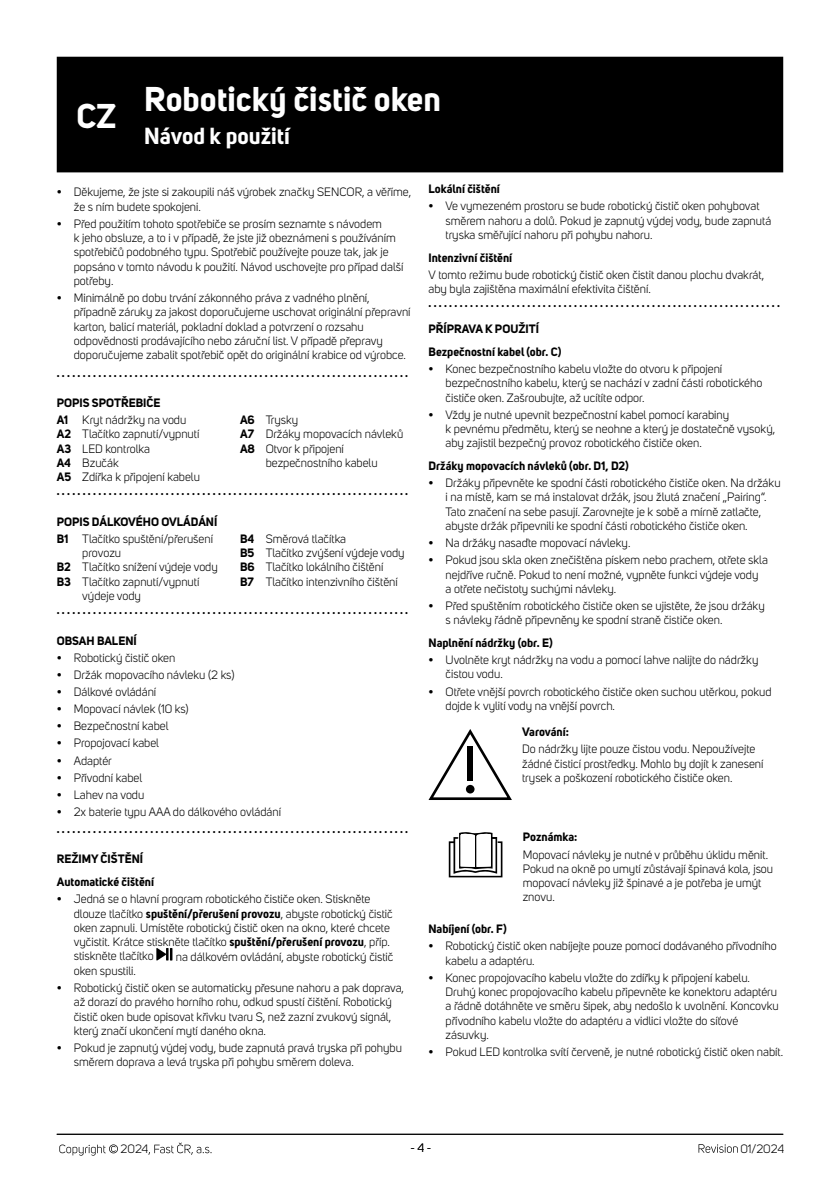
<style>
.page{position:relative;width:840px;height:1191px;background:#fff}
.page>*{position:absolute;margin:0;border:0;box-sizing:border-box;transform-origin:0 0}
.t1{font:700 34px "Uni Sans";color:#fff}
.t2{font:700 23px "Uni Sans";color:#fff}
.t3{font:12px/14.2px "Uni Sans";color:#000}
.t4{font:700 12px/17.2px "Uni Sans";color:#000}
.s1{font-weight:400}
.s2{font-weight:700}
</style>
<div class="page">
<hr style="left:57px;top:1133px;width:725px;height:1px;background:#000">
<svg style="left:698px;top:1144px;width:39px;height:8px"></svg>
<svg style="left:59px;top:1144px;width:59px;height:11px"></svg>
<svg style="left:148px;top:1142px;width:63px;height:12px"></svg>
<svg style="left:156px;top:948px;width:16px;height:12px"></svg>
<svg style="left:428px;top:729px;width:83px;height:71px"></svg>
<div style="left:467px;top:746px;width:5px;height:34px;background:#000"></div>
<div style="left:465px;top:785px;width:9px;height:8px;background:#000;border-radius:50%"></div>
<svg style="left:448px;top:832px;width:54px;height:45px"></svg>
<div style="left:57px;top:57px;width:725px;height:115px;background:#000"></div>
<h1 class="t1" style="left:76px;top:95px;width:42px">CZ</h1>
<h1 class="t1" style="left:144px;top:78px;width:298px">Robotický čistič oken</h1>
<h2 class="t2" style="left:144px;top:122px;width:147px">Návod k použití</h2>
<p class="t3" style="left:74px;top:185px;width:339px;text-indent:-17px">• Děkujeme, že jste si zakoupili náš výrobek značky SENCOR, a věříme, že s ním budete spokojeni.</p>
<p class="t3" style="left:74px;top:217px;width:331px;text-indent:-17px">• Před použitím tohoto spotřebiče se prosím seznamte s návodem<br>k jeho obsluze, a to i v případě, že jste již obeznámeni s používáním spotřebičů podobného typu. Spotřebič používejte pouze tak, jak je popsáno v tomto návodu k použití. Návod uschovejte pro případ další potřeby.</p>
<p class="t3" style="left:74px;top:291px;width:338px;text-indent:-17px">• Minimálně po dobu trvání zákonného práva z vadného plnění, případně záruky za jakost doporučujeme uschovat originální přepravní karton, balicí materiál, pokladní doklad a potvrzení o rozsahu odpovědnosti prodávajícího nebo záruční list. V případě přepravy doporučujeme zabalit spotřebič opět do originální krabice od výrobce.</p>
<p class="t4" style="left:57px;top:363px;width:353px">. . . . . . . . . . . . . . . . . . . . . . . . . . . . . . . . . . . . . . . . . . . . . . . . . . . . . . . . . . . . . . . . . . . .</p>
<p class="t4" style="left:57px;top:394px;width:131px">POPIS SPOTŘEBIČE<br>A1 <span class="s1">Kryt nádržky na vodu</span></p>
<p class="t3" style="left:57px;top:427px;width:145px"><span class="s2">A2</span> Tlačítko zapnutí/vypnutí<br><span class="s2">A3</span> LED kontrolka<br><span class="s2">A4</span> Bzučák<br><span class="s2">A5</span> Zdířka k připojení kabelu</p>
<p class="t3" style="left:240px;top:413px;width:60px"><span class="s2">A6</span> Trysky</p>
<p class="t3" style="left:240px;top:427px;width:164px"><span class="s2">A7</span> Držáky mopovacích návleků</p>
<p class="t3" style="left:240px;top:441px;width:105px"><span class="s2">A8</span> Otvor k připojení</p>
<p class="t3" style="left:265px;top:455px;width:113px">bezpečnostního kabelu</p>
<p class="t4" style="left:57px;top:482px;width:353px">. . . . . . . . . . . . . . . . . . . . . . . . . . . . . . . . . . . . . . . . . . . . . . . . . . . . . . . . . . . . . . . . . . . .</p>
<p class="t3" style="left:57px;top:513px;width:162px;line-height:17.2px"><span class="s2">POPIS DÁLKOVÉHO OVLÁDÁNÍ<br>B1</span> Tlačítko spuštění/přerušení</p>
<p class="t3" style="left:82px;top:546px;width:40px">provozu</p>
<p class="t3" style="left:57px;top:560px;width:162px"><span class="s2">B2</span> Tlačítko snížení výdeje vody</p>
<p class="t3" style="left:57px;top:574px;width:144px"><span class="s2">B3</span> Tlačítko zapnutí/vypnutí</p>
<p class="t3" style="left:82px;top:589px;width:60px">výdeje vody</p>
<p class="t3" style="left:240px;top:532px;width:166px"><span class="s2">B4</span> Směrová tlačítka<br><span class="s2">B5</span> Tlačítko zvýšení výdeje vody<br><span class="s2">B6</span> Tlačítko lokálního čištění<br><span class="s2">B7</span> Tlačítko intenzivního čištění</p>
<p class="t4" style="left:57px;top:601px;width:353px">. . . . . . . . . . . . . . . . . . . . . . . . . . . . . . . . . . . . . . . . . . . . . . . . . . . . . . . . . . . . . . . . . . . .</p>
<p class="t4" style="left:57px;top:632px;width:81px">OBSAH BALENÍ</p>
<p class="t3" style="left:57px;top:650px;width:120px">• Robotický čistič oken</p>
<p class="t3" style="left:57px;top:668px;width:179px">• Držák mopovacího návleku (2 ks)</p>
<p class="t3" style="left:57px;top:685px;width:101px">• Dálkové ovládání</p>
<p class="t3" style="left:57px;top:702px;width:133px">• Mopovací návlek (10 ks)</p>
<p class="t3" style="left:57px;top:719px;width:113px">• Bezpečnostní kabel</p>
<p class="t3" style="left:57px;top:736px;width:104px">• Propojovací kabel</p>
<p class="t3" style="left:57px;top:753px;width:57px">• Adaptér</p>
<p class="t3" style="left:57px;top:770px;width:87px">• Přívodní kabel</p>
<p class="t3" style="left:57px;top:787px;width:89px">• Lahev na vodu</p>
<p class="t3" style="left:57px;top:804px;width:226px">• 2x baterie typu AAA do dálkového ovládání</p>
<p class="t4" style="left:57px;top:820px;width:353px">. . . . . . . . . . . . . . . . . . . . . . . . . . . . . . . . . . . . . . . . . . . . . . . . . . . . . . . . . . . . . . . . . . . .</p>
<p class="t4" style="left:57px;top:847px;width:99px;line-height:22.8px">REŽIMY ČIŠTĚNÍ<br>Automatické čištění</p>
<p class="t3" style="left:74px;top:892px;width:320px;text-indent:-17px">• Jedná se o hlavní program robotického čističe oken. Stiskněte dlouze tlačítko <span class="s2">spuštění/přerušení provozu</span>, abyste robotický čistič oken zapnuli. Umístěte robotický čistič oken na okno, které chcete vyčistit. Krátce stiskněte tlačítko <span class="s2">spuštění/přerušení provozu</span>, příp. stiskněte tlačítko</p>
<p class="t3" style="left:176px;top:949px;width:219px">na dálkovém ovládání, abyste robotický čistič</p>
<p class="t3" style="left:74px;top:963px;width:64px">oken spustili.</p>
<p class="t3" style="left:74px;top:980px;width:331px;text-indent:-17px">• Robotický čistič oken se automaticky přesune nahoru a pak doprava, až dorazí do pravého horního rohu, odkud spustí čištění. Robotický čistič oken bude opisovat křivku tvaru S, než zazní zvukový signál, který značí ukončení mytí daného okna.</p>
<p class="t3" style="left:74px;top:1040px;width:329px;text-indent:-17px">• Pokud je zapnutý výdej vody, bude zapnutá pravá tryska při pohybu směrem doprava a levá tryska při pohybu směrem doleva.</p>
<p class="t4" style="left:428px;top:180px;width:73px">Lokální čištění</p>
<p class="t3" style="left:445px;top:199px;width:327px;text-indent:-17px">• Ve vymezeném prostoru se bude robotický čistič oken pohybovat směrem nahoru a dolů. Pokud je zapnutý výdej vody, bude zapnutá tryska směřující nahoru při pohybu nahoru.</p>
<p class="t4" style="left:428px;top:249px;width:85px">Intenzivní čištění</p>
<p class="t3" style="left:428px;top:267px;width:337px">V tomto režimu bude robotický čistič oken čistit danou plochu dvakrát, aby byla zajištěna maximální efektivita čištění.</p>
<p class="t4" style="left:428px;top:290px;width:353px;line-height:25.6px">. . . . . . . . . . . . . . . . . . . . . . . . . . . . . . . . . . . . . . . . . . . . . . . . . . . . . . . . . . . . . . . . . . . .<br>PŘÍPRAVA K POUŽITÍ</p>
<p class="t4" style="left:428px;top:343px;width:134px">Bezpečnostní kabel (obr. C)</p>
<p class="t3" style="left:445px;top:362px;width:318px;text-indent:-17px">• Konec bezpečnostního kabelu vložte do otvoru k připojení bezpečnostního kabelu, který se nachází v zadní části robotického čističe oken. Zašroubujte, až ucítíte odpor.</p>
<p class="t3" style="left:445px;top:407px;width:331px;text-indent:-17px">• Vždy je nutné upevnit bezpečnostní kabel pomocí karabiny<br>k pevnému předmětu, který se neohne a který je dostatečně vysoký, aby zajistil bezpečný provoz robotického čističe oken.</p>
<p class="t4" style="left:428px;top:457px;width:202px">Držáky mopovacích návleků (obr. D1, D2)</p>
<p class="t3" style="left:445px;top:476px;width:336px;text-indent:-17px">• Držáky připevněte ke spodní části robotického čističe oken. Na držáku i na místě, kam se má instalovat držák, jsou žlutá značení „Pairing“.<br>Tato značení na sebe pasují. Zarovnejte je k sobě a mírně zatlačte, abyste držák připevnili ke spodní části robotického čističe oken.</p>
<p class="t3" style="left:428px;top:536px;width:203px">• Na držáky nasaďte mopovací návleky.</p>
<p class="t3" style="left:445px;top:553px;width:324px;text-indent:-17px">• Pokud jsou skla oken znečištěna pískem nebo prachem, otřete skla nejdříve ručně. Pokud to není možné, vypněte funkci výdeje vody<br>a otřete nečistoty suchými návleky.</p>
<p class="t3" style="left:445px;top:599px;width:320px;text-indent:-17px">• Před spuštěním robotického čističe oken se ujistěte, že jsou držáky s návleky řádně připevněny ke spodní straně čističe oken.</p>
<p class="t4" style="left:428px;top:634px;width:126px">Naplnění nádržky (obr. E)</p>
<p class="t3" style="left:445px;top:653px;width:314px;text-indent:-17px">• Uvolněte kryt nádržky na vodu a pomocí lahve nalijte do nádržky čistou vodu.</p>
<p class="t3" style="left:445px;top:684px;width:327px;text-indent:-17px">• Otřete vnější povrch robotického čističe oken suchou utěrkou, pokud dojde k vylití vody na vnější povrch.</p>
<p class="t4" style="left:522px;top:723px;width:48px">Varování:</p>
<p class="t3" style="left:522px;top:742px;width:243px">Do nádržky lijte pouze čistou vodu. Nepoužívejte žádné čisticí prostředky. Mohlo by dojít k zanesení trysek a poškození robotického čističe oken.</p>
<p class="t4" style="left:522px;top:828px;width:56px">Poznámka:</p>
<p class="t3" style="left:522px;top:847px;width:252px">Mopovací návleky je nutné v průběhu úklidu měnit.<br>Pokud na okně po umytí zůstávají špinavá kola, jsou mopovací návleky již špinavé a je potřeba je umýt znovu.</p>
<p class="t4" style="left:428px;top:920px;width:80px">Nabíjení (obr. F)</p>
<p class="t3" style="left:445px;top:939px;width:332px;text-indent:-17px">• Robotický čistič oken nabíjejte pouze pomocí dodávaného přívodního kabelu a adaptéru.</p>
<p class="t3" style="left:445px;top:970px;width:334px;text-indent:-17px">• Konec propojovacího kabelu vložte do zdířky k připojení kabelu.<br>Druhý konec propojovacího kabelu připevněte ke konektoru adaptéru a řádně dotáhněte ve směru šipek, aby nedošlo k uvolnění. Koncovku přívodního kabelu vložte do adaptéru a vidlici vložte do síťové zásuvky.</p>
<p class="t3" style="left:428px;top:1045px;width:356px">• Pokud LED kontrolka svítí červeně, je nutné robotický čistič oken nabít.</p>
<p class="t3" style="left:120px;top:1142px;width:29px">2024</p>
<p class="t3" style="left:410px;top:1140px;width:22px">- 4 -</p>
<p class="t3" style="left:740px;top:1141px;width:45px">01/2024</p>
</div>
